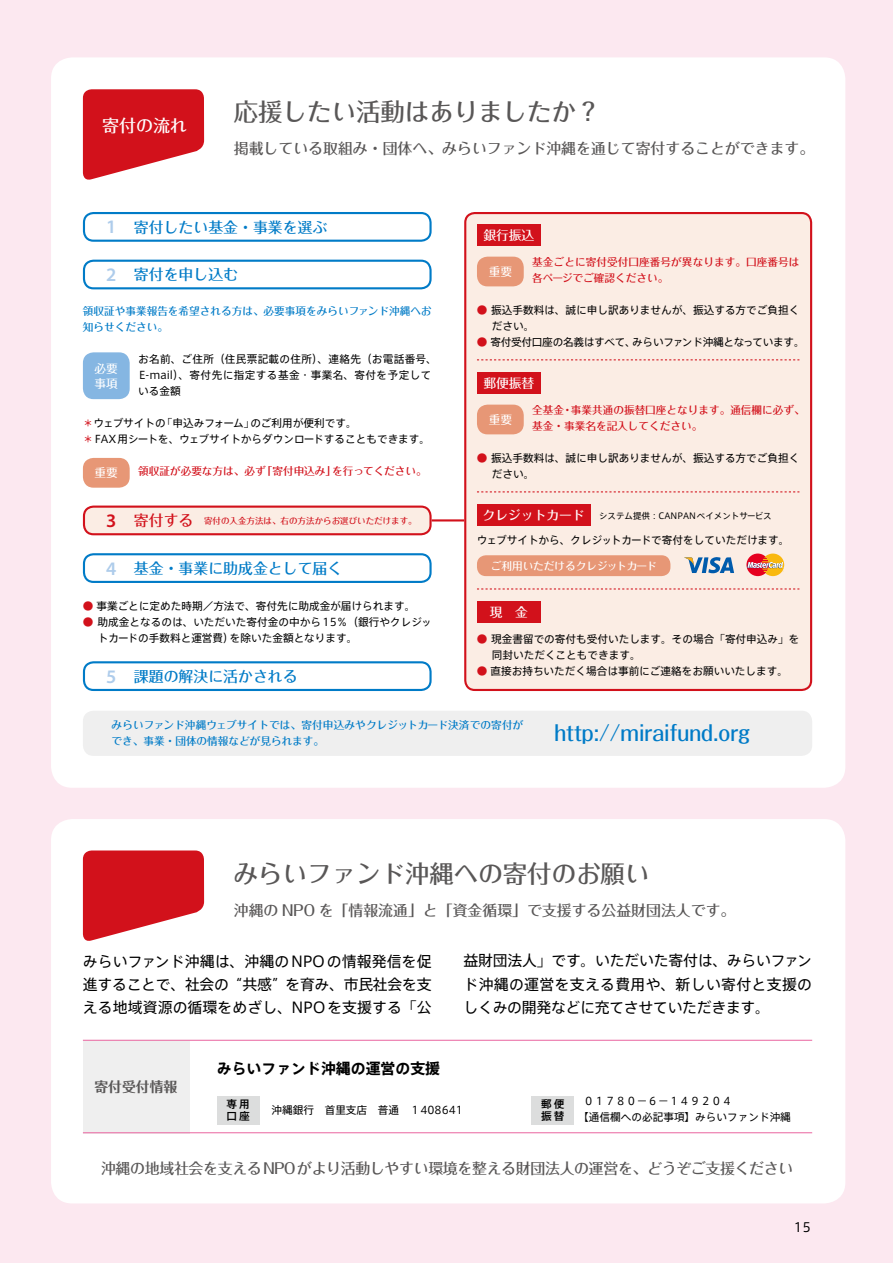
<style>
.page{position:relative;width:893px;height:1263px;background:#fce8f0}
.page>*{position:absolute;margin:0;border:0;box-sizing:border-box;transform-origin:0 0}
.t1{font:500 24.45px "Folk Pro";color:#595757}
.t2{font:500 21.3px "Folk Pro";color:#007bc7}
.t3{font:500 16.95px "Folk Pro";color:#fff}
.t4{font:14.85px/23.4px "Axis Std";letter-spacing:.005em;color:#000;text-align:justify}
.t5{font:500 14.85px "Folk Pro";color:#595757}
.t6{font:500 14.85px "Folk Pro";color:#007bc7}
.t7{font:500 14.85px "Folk Pro";letter-spacing:-.02em;color:#595757}
.t8{font:700 14.85px "Axis Std";color:#000}
.t9{font:500 14.85px "Folk Pro";color:#d2111b}
.t10{font:700 13.8px "Folk Pro";color:#595757}
.t11{font:500 12.75px "Folk Pro";color:#fff}
.t12{font:12.75px "Axis Std";color:#000}
.t13{font:500 11.7px/14.9px "Folk Pro";color:#fff}
.t14{font:10.65px/15.9px "Axis Std";color:#000}
.t15{font:500 10.65px/15.9px "Folk Pro";color:#d2111b}
.t16{font:500 10.65px/15.9px "Folk Pro";color:#007bc7}
.t17{font:10.65px/15.9px "Axis Std";letter-spacing:.025em;color:#000}
.t18{font:10.65px "Axis Std";letter-spacing:-.025em;color:#000}
.t19{font:500 10.65px "Folk Pro";color:#fff}
.t20{font:500 10.65px/11.7px "Axis Std";letter-spacing:.2em;color:#000}
.t21{font:8.55px "Axis Std";color:#000}
.t22{font:500 8.55px "Folk Pro";color:#d2111b}
.s1{font-family:"Myriad Pro";font-weight:600;font-size:19.2px;color:#aecceb}
.s2{color:#d2111b}
.s3{font-family:"Myriad Pro";font-weight:600;font-size:19.2px}
.s4{font-family:"Folk Pro";font-weight:500;font-size:12.75px;color:#fff}
</style>
<div class="page">
<div style="left:51px;top:819px;width:794px;height:384px;background:#fff;border-radius:21px"></div>
<div style="left:51px;top:57px;width:794px;height:731px;background:#fff;border-radius:21px"></div>
<div style="left:465px;top:213px;width:346px;height:477px;background:#fbede4;border-radius:10px"></div>
<div style="left:464px;top:212px;width:348px;height:479px;border:2px solid #d2111b;border-radius:10px"></div>
<svg style="left:83px;top:850px;width:121px;height:91px"></svg>
<svg style="left:83px;top:89px;width:121px;height:91px"></svg>
<div style="left:83px;top:1040px;width:106px;height:93px;background:#efefef"></div>
<hr style="left:83px;top:1132px;width:729px;height:1px;background:#eb6ea5">
<hr style="left:83px;top:1040px;width:729px;height:1px;background:#eb6ea5">
<div style="left:217px;top:1096px;width:42px;height:28px;background:#dcdddd"></div>
<div style="left:531px;top:1096px;width:43px;height:28px;background:#dcdddd"></div>
<div style="left:83px;top:212px;width:349px;height:30px;border:2px solid #007bc7;border-radius:10px"></div>
<div style="left:83px;top:553px;width:349px;height:30px;border:2px solid #007bc7;border-radius:10px"></div>
<div style="left:83px;top:661px;width:349px;height:30px;border:2px solid #007bc7;border-radius:10px"></div>
<div style="left:84px;top:507px;width:347px;height:27px;background:#fbede4;border-radius:10px"></div>
<div style="left:83px;top:505px;width:349px;height:30px;border:2px solid #d2111b;border-radius:10px"></div>
<div style="left:83px;top:260px;width:349px;height:29px;border:2px solid #007bc7;border-radius:10px"></div>
<div style="left:83px;top:352px;width:47px;height:47px;background:#85b6e2;border-radius:11px"></div>
<div style="left:83px;top:458px;width:47px;height:30px;background:#e79776;border-radius:11px"></div>
<div style="left:477px;top:257px;width:47px;height:29px;background:#e79776;border-radius:11px"></div>
<div style="left:477px;top:225px;width:64px;height:21px;background:#d2111b"></div>
<div style="left:477px;top:405px;width:47px;height:29px;background:#e79776;border-radius:11px"></div>
<div style="left:477px;top:373px;width:64px;height:21px;background:#d2111b"></div>
<div style="left:477px;top:602px;width:64px;height:21px;background:#d2111b"></div>
<div style="left:477px;top:555px;width:193px;height:21px;background:#e79776;border-radius:9px"></div>
<div style="left:477px;top:505px;width:113px;height:21px;background:#d2111b"></div>
<svg style="left:684px;top:557px;width:50px;height:16px"></svg>
<svg style="left:747px;top:553px;width:37px;height:23px"></svg>
<svg style="left:477px;top:359px;width:322px;height:1px"></svg>
<svg style="left:477px;top:491px;width:322px;height:1px"></svg>
<svg style="left:477px;top:588px;width:322px;height:1px"></svg>
<div style="left:83px;top:711px;width:729px;height:45px;background:#efefef;border-radius:11px"></div>
<hr style="left:432px;top:519px;width:32px;height:2px;background:#d2111b">
<h3 class="t3" style="left:102px;top:111px;width:87px">寄付の流れ</h3>
<h1 class="t1" style="left:234px;top:91px;width:368px">応援したい活動はありましたか？</h1>
<h3 class="t5" style="left:234px;top:136px;width:582px">掲載している取組み・団体へ、みらいファンド沖縄を通じて寄付することができます。</h3>
<h3 class="t6" style="left:106px;top:214px;width:223px"><span class="s1">1</span> 寄付したい基金・事業を選ぶ</h3>
<h3 class="t6" style="left:106px;top:262px;width:134px"><span class="s1">2</span> 寄付を申し込む</h3>
<p class="t16" style="left:83px;top:302px;width:350px">領収証や事業報告を希望される方は、必要事項をみらいファンド沖縄へお知らせください。</p>
<p class="t17" style="left:138px;top:351px;width:300px">お名前、ご住所（住民票記載の住所）、連絡先（お電話番号、<br>E-mail）、寄付先に指定する基金・事業名、寄付を予定している金額</p>
<p class="t14" style="left:83px;top:414px;width:349px"><span class="s2">＊</span>ウェブサイトの「申込みフォーム」のご利用が便利です。<br><span class="s2">＊</span>FAX用シートを、ウェブサイトからダウンロードすることもできます。</p>
<p class="t15" style="left:138px;top:461px;width:290px">領収証が必要な方は、必ず「寄付申込み」を行ってください。</p>
<p class="t13" style="left:95px;top:359px;width:25px">必要事項</p>
<p class="t13" style="left:95px;top:464px;width:25px">重要</p>
<h3 class="t9" style="left:106px;top:508px;width:89px"><span class="s3">3</span> 寄付する</h3>
<p class="t22" style="left:204px;top:513px;width:214px">寄付の入金方法は、右の方法からお選びいただけます。</p>
<h3 class="t6" style="left:106px;top:555px;width:238px"><span class="s1">4</span> 基金・事業に助成金として届く</h3>
<p class="t14" style="left:83px;top:597px;width:334px"><span class="s2">●</span> 事業ごとに定めた時期／方法で、寄付先に助成金が届けられます。</p>
<p class="t14" style="left:98px;top:613px;width:335px;text-indent:-15px"><span class="s2">●</span> 助成金となるのは、いただいた寄付金の中から15％（銀行やクレジットカードの手数料と運営費）を除いた金額となります。</p>
<h3 class="t6" style="left:106px;top:664px;width:193px"><span class="s1">5</span> 課題の解決に活かされる</h3>
<p class="t11" style="left:483px;top:225px;width:53px">銀行振込</p>
<p class="t15" style="left:532px;top:252px;width:269px">基金ごとに寄付受付口座番号が異なります。口座番号は各ページでご確認ください。</p>
<p class="t14" style="left:492px;top:301px;width:309px;text-indent:-15px"><span class="s2">●</span> 振込手数料は、誠に申し訳ありませんが、振込する方でご負担ください。</p>
<p class="t18" style="left:477px;top:334px;width:329px"><span class="s2">●</span> 寄付受付口座の名義はすべて、みらいファンド沖縄となっています。</p>
<p class="t13" style="left:489px;top:262px;width:25px">重要</p>
<p class="t11" style="left:483px;top:373px;width:53px">郵便振替</p>
<p class="t15" style="left:532px;top:400px;width:274px">全基金・事業共通の振替口座となります。通信欄に必ず、基金・事業名を記入してください。</p>
<p class="t14" style="left:492px;top:449px;width:309px;text-indent:-15px"><span class="s2">●</span> 振込手数料は、誠に申し訳ありませんが、振込する方でご負担ください。</p>
<p class="t13" style="left:489px;top:410px;width:25px">重要</p>
<p class="t21" style="left:483px;top:509px;width:291px"><span class="s4">クレジットカード</span> システム提供：CANPANペイメントサービス</p>
<p class="t14" style="left:477px;top:531px;width:314px">ウェブサイトから、クレジットカードで寄付をしていただけます。</p>
<p class="t19" style="left:491px;top:557px;width:167px">ご利用いただけるクレジットカード</p>
<p class="t11" style="left:490px;top:602px;width:40px">現　金</p>
<p class="t14" style="left:492px;top:630px;width:309px;text-indent:-15px"><span class="s2">●</span> 現金書留での寄付も受付いたします。その場合「寄付申込み」を同封いただくこともできます。</p>
<p class="t14" style="left:477px;top:662px;width:313px"><span class="s2">●</span> 直接お持ちいただく場合は事前にご連絡をお願いいたします。</p>
<p class="t16" style="left:112px;top:716px;width:413px">みらいファンド沖縄ウェブサイトでは、寄付申込みやクレジットカード決済での寄付ができ、事業・団体の情報などが見られます。</p>
<h2 class="t2" style="left:554px;top:715px;width:197px">http://miraifund.org</h2>
<h1 class="t1" style="left:234px;top:853px;width:417px">みらいファンド沖縄への寄付のお願い</h1>
<h3 class="t5" style="left:234px;top:897px;width:503px">沖縄の NPO を「情報流通」と「資金循環」で支援する公益財団法人です。</h3>
<h3 class="t4" style="left:83px;top:948px;width:350px">みらいファンド沖縄は、沖縄のNPOの情報発信を促進することで、社会の“共感”を育み、市民社会を支える地域資源の循環をめざし、NPOを支援する「公</h3>
<h3 class="t4" style="left:463px;top:948px;width:350px">益財団法人」です。いただいた寄付は、みらいファンド沖縄の運営を支える費用や、新しい寄付と支援のしくみの開発などに充てさせていただきます。</h3>
<p class="t10" style="left:94px;top:1075px;width:84px">寄付受付情報</p>
<h3 class="t8" style="left:217px;top:1057px;width:225px">みらいファンド沖縄の運営の支援</h3>
<p class="t14" style="left:272px;top:1101px;width:193px">沖縄銀行　首里支店　普通　１408641</p>
<p class="t14" style="left:578px;top:1092px;width:214px;text-indent:5px">０１７８０−６−１４９２０４<br>【通信欄への必記事項】みらいファンド沖縄</p>
<p class="t20" style="left:226px;top:1098px;width:25px">専用口座</p>
<p class="t20" style="left:541px;top:1098px;width:25px">郵便振替</p>
<h3 class="t7" style="left:101px;top:1156px;width:694px">沖縄の地域社会を支えるNPOがより活動しやすい環境を整える財団法人の運営を、どうぞご支援ください</h3>
<p class="t12" style="left:794px;top:1217px;width:19px">15</p>
</div>
